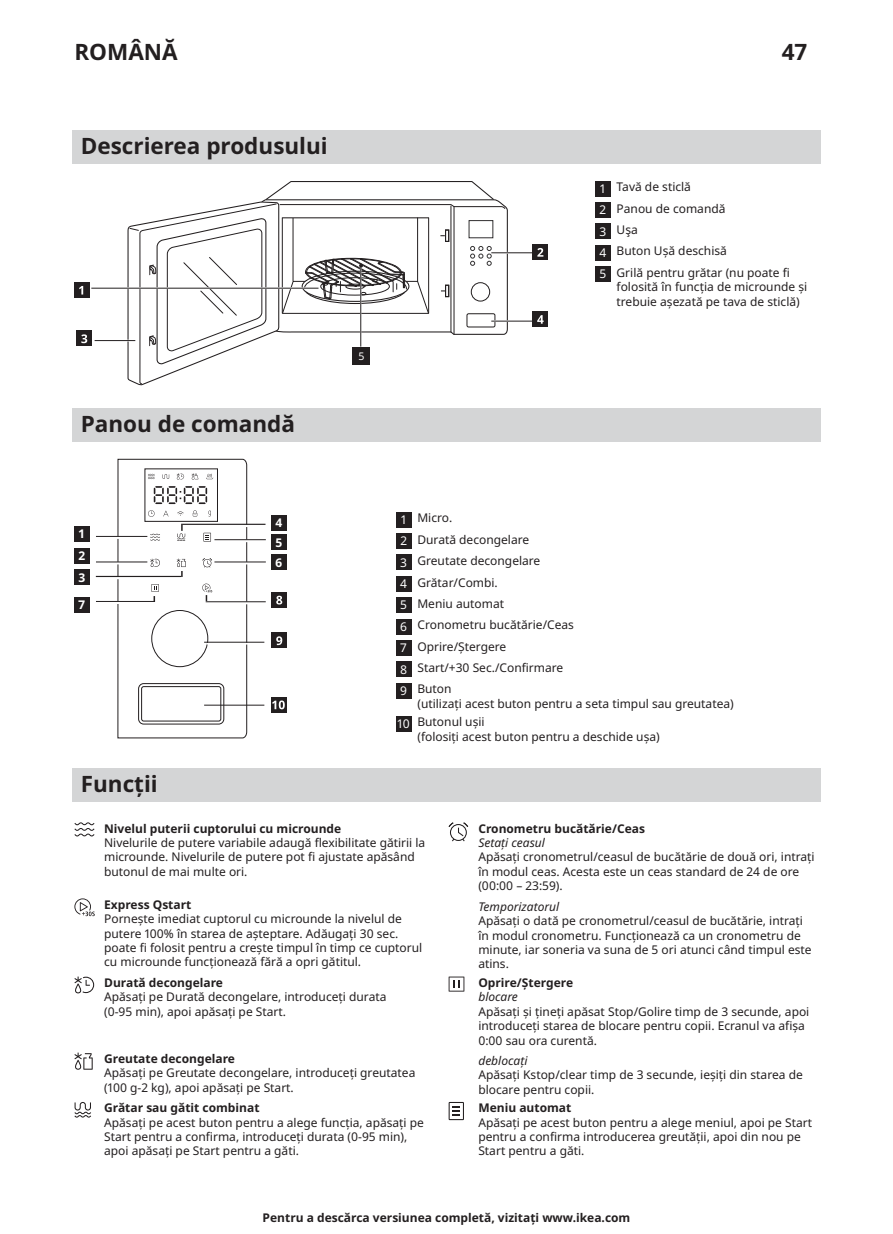
<style>
.page{position:relative;width:893px;height:1234px;background:#fff}
.page>*{position:absolute;margin:0;border:0;box-sizing:border-box;transform-origin:0 0}
.t1{font:700 22.5px "Noto IKEA Latin";color:#231f20}
.body_12pt{font:12px/14.4px "Noto IKEA Latin";color:#231f20}
.body_12pt-2{font:700 12px "Noto IKEA Latin";color:#231f20}
.body{font:12px/14.4px "Noto IKEA Latin";color:#231f20}
.body_12pt-3{font:italic 12px "Noto IKEA Latin";color:#231f20}
.body_12pt-4{font:12px "Noto IKEA Latin";color:#fff}
.t2{font:700 12px/21.9px "Noto IKEA Latin";color:#fff;text-align:justify}
.t3{font:10.5px "Noto IKEA Latin";color:#fff}
</style>
<div class="page">
<div style="left:72px;top:131px;width:749px;height:33px;background:#d4d5d6"></div>
<div style="left:74px;top:282px;width:15px;height:15px;background:#231f20"></div>
<svg style="left:79px;top:286px;width:4px;height:8px"></svg>
<div style="left:77px;top:331px;width:15px;height:15px;background:#231f20"></div>
<svg style="left:81px;top:334px;width:6px;height:9px"></svg>
<div style="left:533px;top:244px;width:15px;height:15px;background:#231f20"></div>
<svg style="left:537px;top:248px;width:6px;height:8px"></svg>
<div style="left:533px;top:311px;width:15px;height:15px;background:#231f20"></div>
<hr style="left:491px;top:320px;width:41px;height:1px;background:#231f20">
<svg style="left:537px;top:315px;width:7px;height:8px"></svg>
<hr style="left:491px;top:252px;width:41px;height:1px;background:#231f20">
<hr style="left:91px;top:288px;width:227px;height:1px;background:#231f20">
<hr style="left:95px;top:340px;width:40px;height:1px;background:#231f20">
<svg style="left:127px;top:181px;width:382px;height:204px"></svg>
<div style="left:595px;top:181px;width:15px;height:15px;background:#231f20"></div>
<div style="left:595px;top:202px;width:15px;height:15px;background:#231f20"></div>
<div style="left:595px;top:224px;width:15px;height:15px;background:#231f20"></div>
<div style="left:595px;top:245px;width:15px;height:15px;background:#231f20"></div>
<div style="left:595px;top:266px;width:15px;height:15px;background:#231f20"></div>
<div style="left:72px;top:408px;width:749px;height:33px;background:#d4d5d6"></div>
<hr style="left:204px;top:704px;width:60px;height:1px;background:#231f20">
<hr style="left:181px;top:523px;width:84px;height:1px;background:#231f20">
<hr style="left:214px;top:539px;width:52px;height:1px;background:#231f20">
<hr style="left:214px;top:561px;width:52px;height:1px;background:#231f20">
<hr style="left:96px;top:536px;width:51px;height:1px;background:#231f20">
<hr style="left:96px;top:561px;width:51px;height:1px;background:#231f20">
<hr style="left:96px;top:601px;width:58px;height:1px;background:#231f20">
<hr style="left:206px;top:601px;width:60px;height:1px;background:#231f20">
<hr style="left:204px;top:641px;width:60px;height:1px;background:#231f20">
<div style="left:74px;top:526px;width:15px;height:15px;background:#231f20"></div>
<div style="left:74px;top:548px;width:15px;height:15px;background:#231f20"></div>
<div style="left:74px;top:569px;width:15px;height:15px;background:#231f20"></div>
<div style="left:272px;top:515px;width:15px;height:15px;background:#231f20"></div>
<div style="left:272px;top:534px;width:15px;height:15px;background:#231f20"></div>
<div style="left:272px;top:554px;width:15px;height:15px;background:#231f20"></div>
<div style="left:74px;top:597px;width:15px;height:15px;background:#231f20"></div>
<div style="left:272px;top:632px;width:15px;height:15px;background:#231f20"></div>
<svg style="left:276px;top:636px;width:6px;height:9px"></svg>
<div style="left:272px;top:697px;width:15px;height:15px;background:#231f20"></div>
<svg style="left:272px;top:700px;width:13px;height:9px"></svg>
<div style="left:272px;top:592px;width:15px;height:15px;background:#231f20"></div>
<svg style="left:276px;top:595px;width:6px;height:9px"></svg>
<hr style="left:96px;top:575px;width:85px;height:2px;background:#231f20">
<svg style="left:117px;top:459px;width:131px;height:279px"></svg>
<div style="left:396px;top:512px;width:15px;height:15px;background:#231f20"></div>
<div style="left:396px;top:533px;width:15px;height:15px;background:#231f20"></div>
<div style="left:396px;top:554px;width:15px;height:15px;background:#231f20"></div>
<div style="left:396px;top:576px;width:15px;height:15px;background:#231f20"></div>
<div style="left:396px;top:597px;width:15px;height:15px;background:#231f20"></div>
<div style="left:396px;top:619px;width:15px;height:15px;background:#231f20"></div>
<div style="left:396px;top:640px;width:15px;height:15px;background:#231f20"></div>
<div style="left:396px;top:661px;width:15px;height:15px;background:#231f20"></div>
<div style="left:396px;top:683px;width:15px;height:15px;background:#231f20"></div>
<div style="left:396px;top:715px;width:15px;height:15px;background:#231f20"></div>
<div style="left:72px;top:767px;width:749px;height:34px;background:#d4d5d6"></div>
<svg style="left:74px;top:822px;width:21px;height:14px"></svg>
<svg style="left:449px;top:822px;width:19px;height:19px"></svg>
<svg style="left:74px;top:898px;width:21px;height:17px"></svg>
<svg style="left:74px;top:976px;width:20px;height:17px"></svg>
<svg style="left:449px;top:976px;width:15px;height:15px"></svg>
<svg style="left:74px;top:1052px;width:19px;height:17px"></svg>
<svg style="left:74px;top:1102px;width:17px;height:15px"></svg>
<svg style="left:449px;top:1101px;width:15px;height:18px"></svg>
<h1 class="t1" style="left:74px;top:36px;width:105px">ROMÂNĂ</h1>
<h1 class="t1" style="left:782px;top:36px;width:27px">47</h1>
<h1 class="t1" style="left:81px;top:130px;width:249px">Descrierea produsului</h1>
<h1 class="t1" style="left:81px;top:408px;width:216px">Panou de comandă</h1>
<p class="t2" style="left:78px;top:522px;width:8px">1<br>2<br>3</p>
<p class="t2" style="left:275px;top:512px;width:9px;line-height:19.8px">4<br>5<br>6</p>
<p class="t2" style="left:79px;top:593px;width:8px">7</p>
<p class="t3" style="left:358px;top:348px;width:8px">5</p>
<p class="body_12pt-4" style="left:600px;top:180px;width:7px">1</p>
<p class="body" style="left:617px;top:179px;width:76px">Tavă de sticlă</p>
<p class="body_12pt-4" style="left:599px;top:201px;width:8px">2</p>
<p class="body" style="left:617px;top:201px;width:110px">Panou de comandă</p>
<p class="body_12pt-4" style="left:599px;top:223px;width:8px">3</p>
<p class="body" style="left:617px;top:222px;width:23px">Uşa</p>
<p class="body_12pt-4" style="left:599px;top:244px;width:8px">4</p>
<p class="body" style="left:617px;top:243px;width:112px">Buton Ușă deschisă</p>
<p class="body_12pt-4" style="left:599px;top:265px;width:8px">5</p>
<p class="body" style="left:617px;top:265px;width:192px">Grilă pentru grătar (nu poate fi folosită în funcția de microunde și trebuie așezată pe tava de sticlă)</p>
<p class="body_12pt-4" style="left:401px;top:511px;width:7px">1</p>
<p class="body_12pt" style="left:417px;top:510px;width:36px">Micro.</p>
<p class="body_12pt-4" style="left:400px;top:532px;width:8px">2</p>
<p class="body_12pt" style="left:417px;top:531px;width:113px">Durată decongelare</p>
<p class="body_12pt-4" style="left:400px;top:553px;width:8px">3</p>
<p class="body_12pt" style="left:417px;top:553px;width:124px">Greutate decongelare</p>
<p class="body_12pt-4" style="left:400px;top:575px;width:8px">4</p>
<p class="body_12pt" style="left:417px;top:574px;width:82px">Grătar/Combi.</p>
<p class="body_12pt-4" style="left:400px;top:596px;width:8px">5</p>
<p class="body_12pt" style="left:417px;top:595px;width:88px">Meniu automat</p>
<p class="body_12pt-4" style="left:400px;top:618px;width:8px">6</p>
<p class="body_12pt" style="left:417px;top:617px;width:158px">Cronometru bucătărie/Ceas</p>
<p class="body_12pt-4" style="left:401px;top:639px;width:8px">7</p>
<p class="body_12pt" style="left:417px;top:638px;width:90px">Oprire/Ștergere</p>
<p class="body_12pt-4" style="left:400px;top:660px;width:9px">8</p>
<p class="body_12pt" style="left:417px;top:660px;width:147px">Start/+30 Sec./Confirmare</p>
<p class="body_12pt-4" style="left:400px;top:682px;width:8px">9</p>
<p class="body_12pt" style="left:417px;top:681px;width:36px">Buton</p>
<p class="body_12pt" style="left:417px;top:695px;width:318px">(utilizați acest buton pentru a seta timpul sau greutatea)</p>
<p class="body_12pt-4" style="left:398px;top:714px;width:14px">10</p>
<p class="body_12pt" style="left:417px;top:714px;width:69px">Butonul ușii</p>
<p class="body_12pt" style="left:417px;top:728px;width:244px">(folosiți acest buton pentru a deschide ușa)</p>
<h1 class="t1" style="left:81px;top:767px;width:78px">Funcții</h1>
<p class="body_12pt-2" style="left:104px;top:819px;width:239px">Nivelul puterii cuptorului cu microunde</p>
<p class="body_12pt" style="left:104px;top:834px;width:323px">Nivelurile de putere variabile adaugă flexibilitate gătirii la microunde. Nivelurile de putere pot fi ajustate apăsând butonul de mai multe ori.</p>
<p class="body_12pt-2" style="left:104px;top:895px;width:89px">Express Qstart</p>
<p class="body_12pt" style="left:104px;top:910px;width:320px">Pornește imediat cuptorul cu microunde la nivelul de putere 100% în starea de așteptare. Adăugați 30 sec. poate fi folosit pentru a crește timpul în timp ce cuptorul cu microunde funcționează fără a opri gătitul.</p>
<p class="body_12pt-2" style="left:104px;top:973px;width:120px">Durată decongelare</p>
<p class="body_12pt" style="left:104px;top:989px;width:284px">Apăsați pe Durată decongelare, introduceți durata (0-95 min), apoi apăsați pe Start.</p>
<p class="body_12pt-2" style="left:104px;top:1049px;width:132px">Greutate decongelare</p>
<p class="body_12pt" style="left:104px;top:1065px;width:313px">Apăsați pe Greutate decongelare, introduceți greutatea (100 g-2 kg), apoi apăsați pe Start.</p>
<p class="body_12pt-2" style="left:104px;top:1099px;width:157px">Grătar sau gătit combinat</p>
<p class="body_12pt" style="left:104px;top:1114px;width:321px">Apăsați pe acest buton pentru a alege funcția, apăsați pe<br>Start pentru a confirma, introduceți durata (0-95 min), apoi apăsați pe Start pentru a găti.</p>
<p class="body_12pt-2" style="left:478px;top:819px;width:168px">Cronometru bucătărie/Ceas</p>
<p class="body_12pt-3" style="left:478px;top:833px;width:68px">Setați ceasul</p>
<p class="body_12pt" style="left:478px;top:849px;width:338px">Apăsați cronometrul/ceasul de bucătărie de două ori, intrați în modul ceas. Acesta este un ceas standard de 24 de ore (00:00 – 23:59).</p>
<p class="body_12pt-3" style="left:478px;top:897px;width:82px">Temporizatorul</p>
<p class="body_12pt" style="left:478px;top:913px;width:335px">Apăsați o dată pe cronometrul/ceasul de bucătărie, intrați în modul cronometru. Funcționează ca un cronometru de minute, iar soneria va suna de 5 ori atunci când timpul este atins.</p>
<p class="body_12pt-2" style="left:478px;top:973px;width:96px">Oprire/Ștergere</p>
<p class="body_12pt-3" style="left:478px;top:988px;width:41px">blocare</p>
<p class="body_12pt" style="left:478px;top:1003px;width:332px">Apăsați și țineți apăsat Stop/Golire timp de 3 secunde, apoi introduceți starea de blocare pentru copii. Ecranul va afișa<br>0:00 sau ora curentă.</p>
<p class="body_12pt-3" style="left:478px;top:1051px;width:51px">deblocați</p>
<p class="body_12pt" style="left:478px;top:1067px;width:326px">Apăsați Kstop/clear timp de 3 secunde, ieșiți din starea de blocare pentru copii.</p>
<p class="body_12pt-2" style="left:478px;top:1099px;width:94px">Meniu automat</p>
<p class="body_12pt" style="left:478px;top:1114px;width:335px">Apăsați pe acest buton pentru a alege meniul, apoi pe Start pentru a confirma introducerea greutății, apoi din nou pe<br>Start pentru a găti.</p>
<p class="body_12pt-2" style="left:263px;top:1208px;width:369px">Pentru a descărca versiunea completă, vizitați www.ikea.com</p>
</div>
